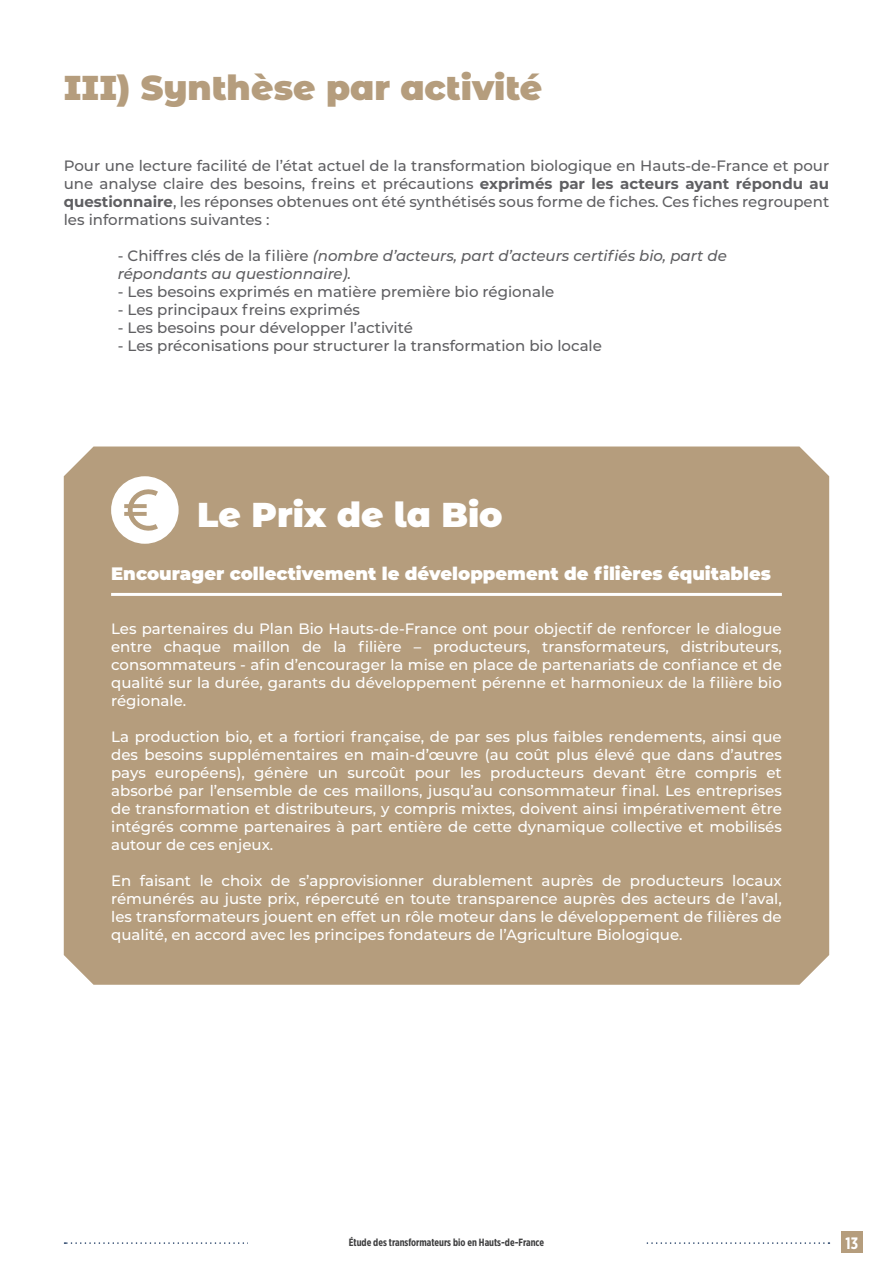
<style>
.page{position:relative;width:893px;height:1263px;background:#fff}
.page>*{position:absolute;margin:0;border:0;box-sizing:border-box;transform-origin:0 0}
.t1{font:900 34.5px "Montserrat Alternates";color:#b59d7d}
.t2{font:900 34.5px "Montserrat Alternates";color:#fff}
.t3{font:900 18px "Montserrat";color:#fff}
.t4{font:700 16.5px "Gotham X Narrow";color:#fff}
.Texte_paragraphe_tra{font:500 15px/18px "Montserrat";color:#fff;text-align:justify}
.Texte_paragraphe_tra-2{font:500 15px/18px "Montserrat";color:#5f5f62;text-align:justify}
.Texte_paragraphe_tra-3{font:italic 500 15px "Montserrat";color:#5f5f62}
.t5{font:700 10.5px "Gotham X Narrow";color:#3e3e3f}
.s1{font-weight:700}
.s2{font-style:normal}
</style>
<div class="page">
<div style="left:64px;top:446px;width:765px;height:539px;background:#b59d7d"></div>
<svg style="left:111px;top:476px;width:68px;height:68px"></svg>
<hr style="left:111px;top:593px;width:671px;height:3px;background:#fff">
<svg style="left:65px;top:1242px;width:764px;height:2px"></svg>
<div style="left:248px;top:1238px;width:397px;height:12px;background:#fff"></div>
<div style="left:841px;top:1232px;width:21px;height:21px;background:#b59d7d"></div>
<p class="t1" style="left:64px;top:62px;width:480px">III) Synthèse par activité</p>
<p class="Texte_paragraphe_tra-2" style="left:64px;top:156px;width:767px">Pour une lecture facilité de l’état actuel de la transformation biologique en Hauts-de-France et pour une analyse claire des besoins, freins et précautions <span class="s1">exprimés par les acteurs ayant répondu au questionnaire</span>, les réponses obtenues ont été synthétisés sous forme de fiches. Ces fiches regroupent les informations suivantes :</p>
<p class="Texte_paragraphe_tra-3" style="left:118px;top:245px;width:611px"><span class="s2">- Chiffres clés de la filière</span> (nombre d’acteurs, part d’acteurs certifiés bio, part de</p>
<p class="Texte_paragraphe_tra-3" style="left:118px;top:263px;width:235px">répondants au questionnaire).</p>
<p class="Texte_paragraphe_tra-2" style="left:118px;top:282px;width:438px">- Les besoins exprimés en matière première bio régionale</p>
<p class="Texte_paragraphe_tra-2" style="left:118px;top:300px;width:244px">- Les principaux freins exprimés</p>
<p class="Texte_paragraphe_tra-2" style="left:118px;top:318px;width:297px">- Les besoins pour développer l’activité</p>
<p class="Texte_paragraphe_tra-2" style="left:118px;top:336px;width:486px">- Les préconisations pour structurer la transformation bio locale</p>
<p class="t2" style="left:197px;top:489px;width:307px">Le Prix de la Bio</p>
<p class="t3" style="left:111px;top:560px;width:661px">Encourager collectivement le développement de filières équitables</p>
<p class="Texte_paragraphe_tra" style="left:111px;top:619px;width:672px">Les partenaires du Plan Bio Hauts-de-France ont pour objectif de renforcer le dialogue entre chaque maillon de la filière – producteurs, transformateurs, distributeurs, consommateurs - afin d’encourager la mise en place de partenariats de confiance et de qualité sur la durée, garants du développement pérenne et harmonieux de la filière bio régionale.</p>
<p class="Texte_paragraphe_tra" style="left:111px;top:727px;width:672px">La production bio, et a fortiori française, de par ses plus faibles rendements, ainsi que des besoins supplémentaires en main-d’œuvre (au coût plus élevé que dans d’autres pays européens), génère un surcoût pour les producteurs devant être compris et absorbé par l’ensemble de ces maillons, jusqu’au consommateur final. Les entreprises de transformation et distributeurs, y compris mixtes, doivent ainsi impérativement être intégrés comme partenaires à part entière de cette dynamique collective et mobilisés autour de ces enjeux.</p>
<p class="Texte_paragraphe_tra" style="left:111px;top:871px;width:672px">En faisant le choix de s’approvisionner durablement auprès de producteurs locaux rémunérés au juste prix, répercuté en toute transparence auprès des acteurs de l’aval, les transformateurs jouent en effet un rôle moteur dans le développement de filières de qualité, en accord avec les principes fondateurs de l’Agriculture Biologique.</p>
<p class="t5" style="left:349px;top:1236px;width:197px">Étude des transformateurs bio en Hauts-de-France</p>
<p class="t4" style="left:845px;top:1233px;width:14px">13</p>
</div>
